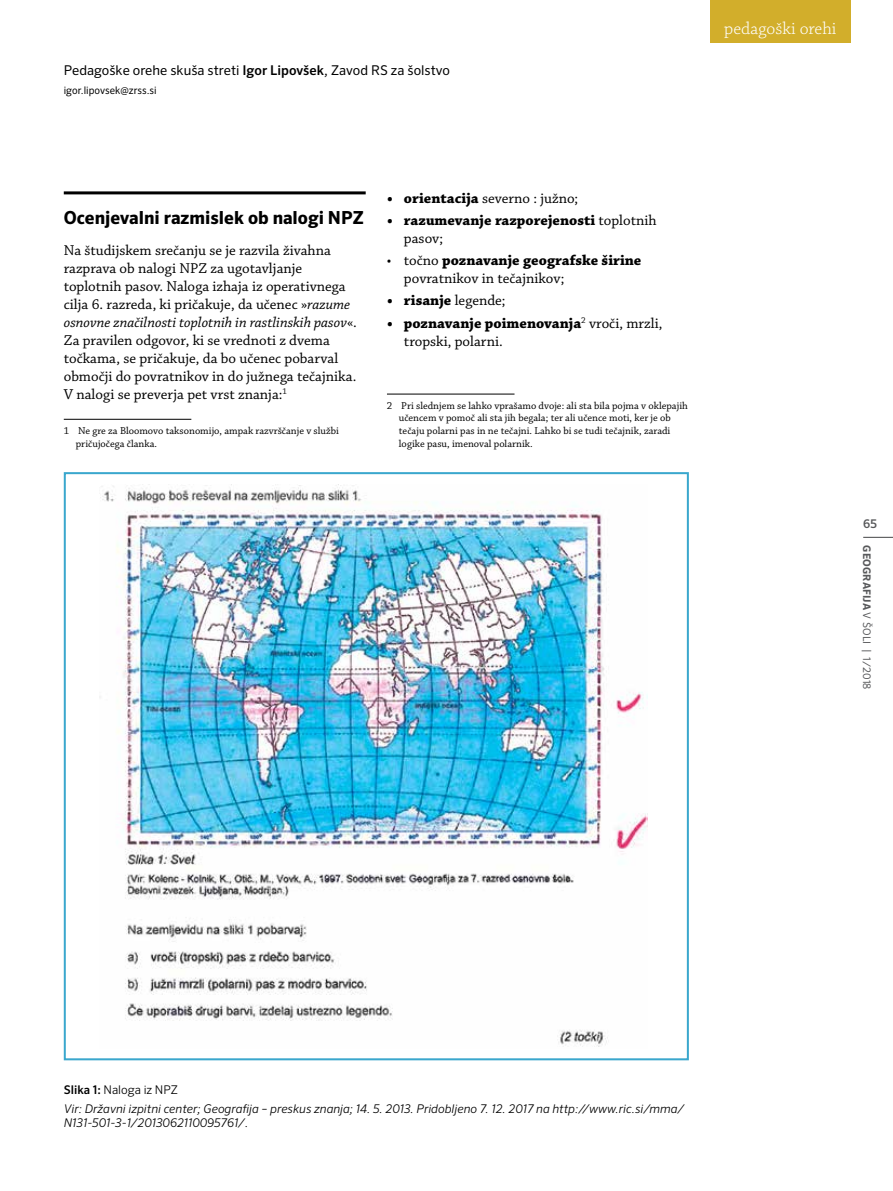
<style>
.page{position:relative;width:893px;height:1191px;background:#fff}
.page>*{position:absolute;margin:0;border:0;box-sizing:border-box;transform-origin:0 0}
.t1{font:700 18px "Sero Pro";color:#000}
.t2{font:300 18px "Chaparral Pro";color:#fff}
.t3{font:15px/18px "Chaparral Pro";color:#000}
.t4{font:700 15px/18px "Chaparral Pro";color:#000}
.t5{font:13.5px "Sero Pro";color:#000}
.t6{font:italic 300 12px/18.6px "Sero Pro";color:#000}
.t7{font:500 12px "Sero Pro";color:#58595b}
.t8{font:10.5px/12.6px "Chaparral Pro";color:#000}
.t9{font:10.5px "Sero Pro";letter-spacing:.005em;color:#58595b}
.t10{font:10.5px "Sero Pro";color:#000;scale:.96 1}
.s1{font-weight:500}
.s2{font-style:italic}
.s3{font-weight:700}
.s4{font-weight:400}
.s5{font-weight:500;font-style:normal}
.s6{font-style:normal}
</style>
<div class="page">
<hr style="left:863px;top:537px;width:30px;height:1px;background:#58595b">
<hr style="left:64px;top:191px;width:302px;height:3px;background:#000">
<hr style="left:64px;top:419px;width:127px;height:1px;background:#000">
<hr style="left:387px;top:394px;width:127px;height:1px;background:#000">
<img style="left:99px;top:485px;width:548px;height:562px">
<div style="left:710px;top:0;width:140px;height:43px;background:#d2ae2b"></div>
<p class="t5" style="left:64px;top:63px;width:388px">Pedagoške orehe skuša streti <span class="s1">Igor Lipovšek</span>, Zavod RS za šolstvo</p>
<p class="t10" style="left:64px;top:84px;width:98px">igor.lipovsek@zrss.si</p>
<p class="t2" style="left:724px;top:18px;width:114px">pedagoški orehi</p>
<p class="t1" style="left:64px;top:207px;width:301px">Ocenjevalni razmislek ob nalogi NPZ</p>
<p class="t3" style="left:64px;top:242px;width:295px">Na študijskem srečanju se je razvila živahna razprava ob nalogi NPZ za ugotavljanje toplotnih pasov. Naloga izhaja iz operativnega cilja 6. razreda, ki pričakuje, da učenec »<span class="s2">razume osnovne značilnosti toplotnih in rastlinskih pasov</span>«.<br>Za pravilen odgovor, ki se vrednoti z dvema točkama, se pričakuje, da bo učenec pobarval območji do povratnikov in do južnega tečajnika.<br>V nalogi se preverja pet vrst znanja:<sup>1</sup></p>
<p class="t8" style="left:76px;top:425px;width:265px;text-indent:-12px">1 Ne gre za Bloomovo taksonomijo, ampak razvrščanje v službi pričujočega članka.</p>
<p class="t3" style="left:387px;top:189px;width:193px"><span class="s3">• orientacija</span> severno : južno;</p>
<p class="t4" style="left:404px;top:212px;width:254px;text-indent:-17px">• razumevanje razporejenosti <span class="s4">toplotnih pasov;</span></p>
<p class="t3" style="left:404px;top:252px;width:239px;text-indent:-17px">• točno <span class="s3">poznavanje geografske širine </span>povratnikov in tečajnikov;</p>
<p class="t4" style="left:387px;top:292px;width:120px">• risanje <span class="s4">legende;</span></p>
<p class="t3" style="left:404px;top:314px;width:260px;text-indent:-17px"><span class="s3">• poznavanje poimenovanja</span><sup>2</sup> vroči, mrzli, tropski, polarni.</p>
<p class="t8" style="left:399px;top:399px;width:290px;text-indent:-12px">2 Pri slednjem se lahko vprašamo dvoje: ali sta bila pojma v oklepajih učencem v pomoč ali sta jih begala; ter ali učence moti, ker je ob tečaju polarni pas in ne tečajni. Lahko bi se tudi tečajnik, zaradi logike pasu, imenoval polarnik.</p>
<p class="t7" style="left:863px;top:516px;width:15px">65</p>
<p class="t9" style="left:873px;top:545px;width:146px;rotate:90deg"><span class="s3">Geografija</span> v šoli | 1/2018</p>
<p class="t6" style="left:64px;top:1080px;width:622px"><span class="s5">Slika 1:</span> <span class="s6">Naloga iz N PZ<br></span>Vir: Državni izpitni center; Geografija – preskus znanja; 14. 5. 2013. Pridobljeno 7. 12. 2017 na http://www.ric.si/mma/</p>
<p class="t6" style="left:64px;top:1113px;width:186px">N131-501-3-1/2013062110095761/.</p>
</div>
